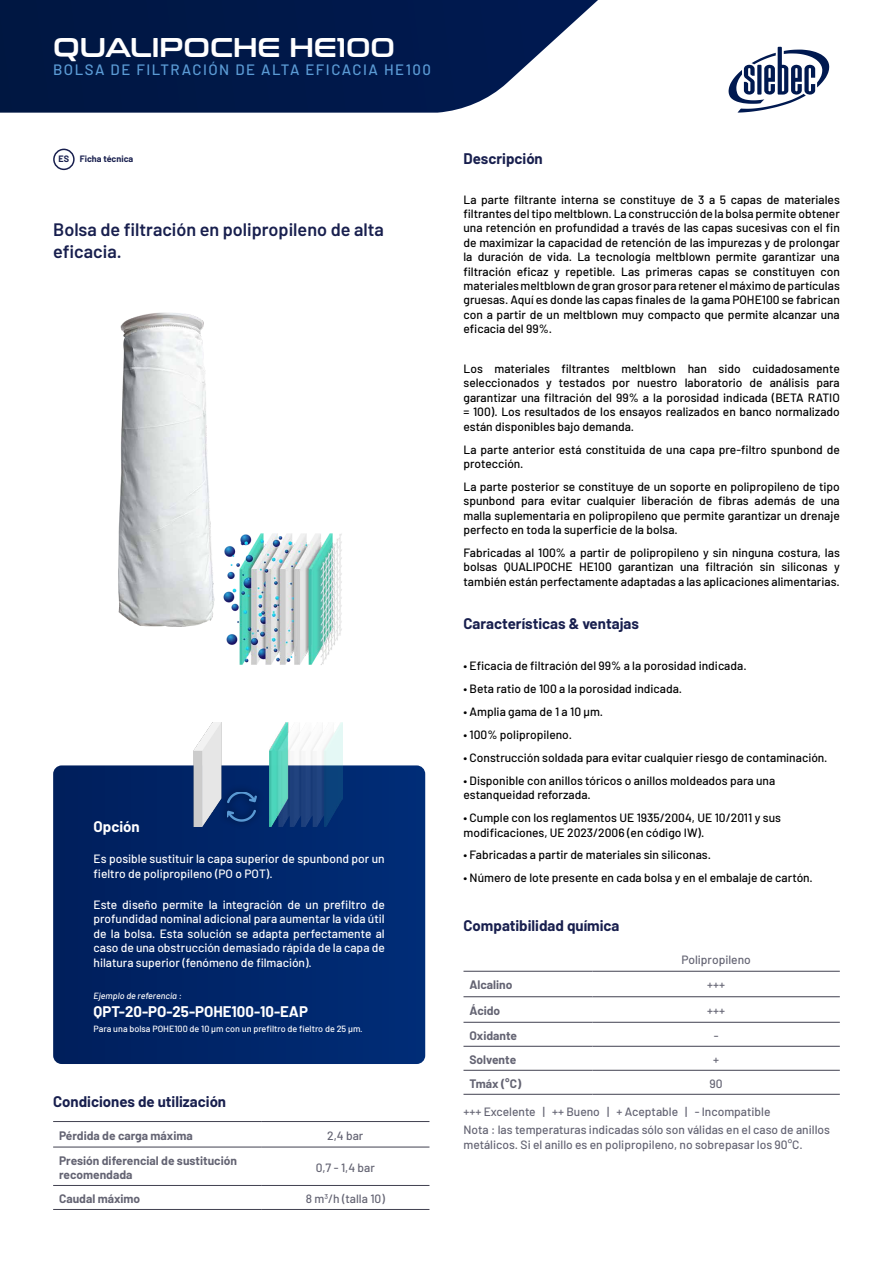
<style>
.page{position:relative;width:893px;height:1263px;background:#fff}
.page>*{position:absolute;margin:0;border:0;box-sizing:border-box;transform-origin:0 0}
.t1{font:27px "Conthrax Sb";color:#fff}
.t2{font:600 18px/21.6px "Barlow";color:#181f4e}
.t3{font:700 15px "Barlow";color:#181f4e}
.t4{font:500 15px "Barlow";letter-spacing:.1em;color:#5b9bd5}
.t5{font:700 15px "Barlow";color:#fff}
.t6{font:500 12px/14.4px "Barlow";color:#000;text-align:justify}
.t7{font:500 12px/14.4px "Barlow";color:#fff}
.t8{font:500 12px/18.6px "Barlow";color:#646473}
.t9{font:700 12px/14.4px "Barlow";color:#646473}
.t10{font:500 9px "Barlow";color:#fff}
.t11{font:italic 500 9px "Barlow";color:#fff}
.t12{font:700 9px "Barlow";color:#181f4e}
</style>
<div class="page">
<hr style="left:463px;top:971px;width:129px;height:1px;background:#414150">
<hr style="left:592px;top:971px;width:248px;height:1px;background:#414150">
<hr style="left:463px;top:996px;width:129px;height:1px;background:#414150">
<hr style="left:592px;top:996px;width:248px;height:1px;background:#414150">
<hr style="left:463px;top:1022px;width:129px;height:1px;background:#414150">
<hr style="left:592px;top:1022px;width:248px;height:1px;background:#414150">
<hr style="left:463px;top:1046px;width:129px;height:1px;background:#414150">
<hr style="left:592px;top:1046px;width:248px;height:1px;background:#414150">
<hr style="left:463px;top:1070px;width:129px;height:1px;background:#414150">
<hr style="left:592px;top:1070px;width:248px;height:1px;background:#414150">
<hr style="left:463px;top:1094px;width:129px;height:1px;background:#414150">
<hr style="left:592px;top:1094px;width:248px;height:1px;background:#414150">
<div style="left:53px;top:149px;width:22px;height:21px;border:2px solid #181f4e;border-radius:50%"></div>
<div style="left:53px;top:765px;width:372px;height:299px;background:linear-gradient(to right,#001f5c,#002d78);border-radius:9px"></div>
<img style="left:269px;top:723px;width:73px;height:103px">
<img style="left:166px;top:723px;width:83px;height:103px">
<div style="left:219px;top:783px;width:46px;height:47px;background:#002569"></div>
<svg style="left:215px;top:781px;width:55px;height:42px"></svg>
<img style="left:118px;top:312px;width:224px;height:353px">
<hr style="left:53px;top:1121px;width:208px;height:1px;background:#414150">
<hr style="left:261px;top:1121px;width:168px;height:1px;background:#414150">
<hr style="left:53px;top:1147px;width:208px;height:1px;background:#414150">
<hr style="left:261px;top:1147px;width:168px;height:1px;background:#414150">
<hr style="left:53px;top:1185px;width:208px;height:1px;background:#414150">
<hr style="left:261px;top:1185px;width:168px;height:1px;background:#414150">
<hr style="left:53px;top:1209px;width:208px;height:1px;background:#414150">
<hr style="left:261px;top:1209px;width:168px;height:1px;background:#414150">
<svg style="left:0;top:0;width:598px;height:113px;background:#1b315c"></svg>
<svg style="left:729px;top:47px;width:100px;height:66px"></svg>
<h1 class="t1" style="left:53px;top:27px;width:343px">QUALIPOCHE HE100</h1>
<p class="t4" style="left:53px;top:59px;width:379px">BOLSA DE FILTRACIÓN DE ALTA EFICACIA HE100</p>
<p class="t12" style="left:59px;top:152px;width:76px">ES Ficha técnica</p>
<h2 class="t2" style="left:53px;top:218px;width:332px">Bolsa de filtración en polipropileno de alta eficacia.</h2>
<p class="t5" style="left:94px;top:815px;width:48px">Opción</p>
<p class="t7" style="left:94px;top:851px;width:293px">Es posible sustituir la capa superior de spunbond por un fieltro de polipropileno (PO o POT).</p>
<p class="t7" style="left:94px;top:896px;width:293px;text-align:justify">Este diseño permite la integración de un prefiltro de profundidad nominal adicional para aumentar la vida útil de la bolsa. Esta solución se adapta perfectamente al caso de una obstrucción demasiado rápida de la capa de hilatura superior (fenómeno de filmación).</p>
<p class="t11" style="left:94px;top:989px;width:90px">Ejemplo de referencia :</p>
<p class="t5" style="left:94px;top:1000px;width:216px">QPT-20-PO-25-POHE100-10-EAP</p>
<p class="t10" style="left:94px;top:1022px;width:271px">Para una bolsa POHE100 de 10 µm con un prefiltro de fieltro de 25 µm.</p>
<p class="t3" style="left:53px;top:1090px;width:174px">Condiciones de utilización</p>
<p class="t9" style="left:59px;top:1128px;width:135px">Pérdida de carga máxima</p>
<p class="t8" style="left:327px;top:1126px;width:38px">2,4 bar</p>
<p class="t9" style="left:59px;top:1152px;width:179px">Presión diferencial de sustitución recomendada</p>
<p class="t8" style="left:316px;top:1158px;width:61px">0,7 - 1,4 bar</p>
<p class="t9" style="left:59px;top:1191px;width:83px">Caudal máximo</p>
<p class="t8" style="left:306px;top:1189px;width:81px">8 m<sup>3</sup>/h (talla 10)</p>
<p class="t3" style="left:463px;top:147px;width:81px">Descripción</p>
<p class="t6" style="left:463px;top:191px;width:378px">La parte filtrante interna se constituye de 3 a 5 capas de materiales filtrantes del tipo meltblown. La construcción de la bolsa permite obtener una retención en profundidad a través de las capas sucesivas con el fin de maximizar la capacidad de retención de las impurezas y de prolongar la duración de vida. La tecnología meltblown permite garantizar una filtración eficaz y repetible. Las primeras capas se constituyen con materiales meltblown de gran grosor para retener el máximo de partículas gruesas. Aquí es donde las capas finales de la gama POHE100 se fabrican con a partir de un meltblown muy compacto que permite alcanzar una eficacia del 99%.</p>
<p class="t6" style="left:463px;top:361px;width:378px">Los materiales filtrantes meltblown han sido cuidadosamente seleccionados y testados por nuestro laboratorio de análisis para garantizar una filtración del 99% a la porosidad indicada (BETA RATIO = 100). Los resultados de los ensayos realizados en banco normalizado están disponibles bajo demanda.</p>
<p class="t6" style="left:463px;top:441px;width:378px">La parte anterior está constituida de una capa pre-filtro spunbond de protección.</p>
<p class="t6" style="left:463px;top:478px;width:378px">La parte posterior se constituye de un soporte en polipropileno de tipo spunbond para evitar cualquier liberación de fibras además de una malla suplementaria en polipropileno que permite garantizar un drenaje perfecto en toda la superficie de la bolsa.</p>
<p class="t6" style="left:463px;top:544px;width:378px">Fabricadas al 100% a partir de polipropileno y sin ninguna costura, las bolsas QUALIPOCHE HE100 garantizan una filtración sin siliconas y también están perfectamente adaptadas a las aplicaciones alimentarias.</p>
<p class="t3" style="left:463px;top:613px;width:177px">Características &amp; ventajas</p>
<p class="t6" style="left:463px;top:658px;width:285px">• Eficacia de filtración del 99% a la porosidad indicada.</p>
<p class="t6" style="left:463px;top:681px;width:220px">• Beta ratio de 100 a la porosidad indicada.</p>
<p class="t6" style="left:463px;top:703px;width:141px">• Amplia gama de 1 a 10 µm.</p>
<p class="t6" style="left:463px;top:726px;width:110px">• 100% polipropileno.</p>
<p class="t6" style="left:463px;top:749px;width:365px">• Construcción soldada para evitar cualquier riesgo de contaminación.</p>
<p class="t6" style="left:463px;top:772px;width:313px">• Disponible con anillos tóricos o anillos moldeados para una estanqueidad reforzada.</p>
<p class="t6" style="left:463px;top:810px;width:319px">• Cumple con los reglamentos UE 1935/2004, UE 10/2011 y sus modificaciones, UE 2023/2006 (en código IW).</p>
<p class="t6" style="left:463px;top:847px;width:249px">• Fabricadas a partir de materiales sin siliconas.</p>
<p class="t6" style="left:463px;top:870px;width:351px">• Número de lote presente en cada bolsa y en el embalaje de cartón.</p>
<p class="t3" style="left:463px;top:915px;width:158px">Compatibilidad química</p>
<p class="t8" style="left:682px;top:949px;width:71px">Polipropileno</p>
<p class="t9" style="left:469px;top:977px;width:44px">Alcalino</p>
<p class="t8" style="left:707px;top:975px;width:19px">+++</p>
<p class="t9" style="left:469px;top:1002px;width:32px">Ácido</p>
<p class="t8" style="left:707px;top:1000px;width:19px">+++</p>
<p class="t9" style="left:469px;top:1028px;width:49px">Oxidante</p>
<p class="t8" style="left:714px;top:1026px;width:6px">-</p>
<p class="t9" style="left:469px;top:1052px;width:48px">Solvente</p>
<p class="t8" style="left:713px;top:1050px;width:7px">+</p>
<p class="t9" style="left:469px;top:1076px;width:53px">Tmáx (°C)</p>
<p class="t8" style="left:710px;top:1074px;width:15px">90</p>
<p class="t8" style="left:463px;top:1101px;width:368px">+++ Excelente | ++ Bueno | + Aceptable | - Incompatible<br>Nota : las temperaturas indicadas sólo son válidas en el caso de anillos</p>
<p class="t8" style="left:463px;top:1134px;width:341px">metálicos. Si el anillo es en polipropileno, no sobrepasar los 90°C.</p>
</div>
